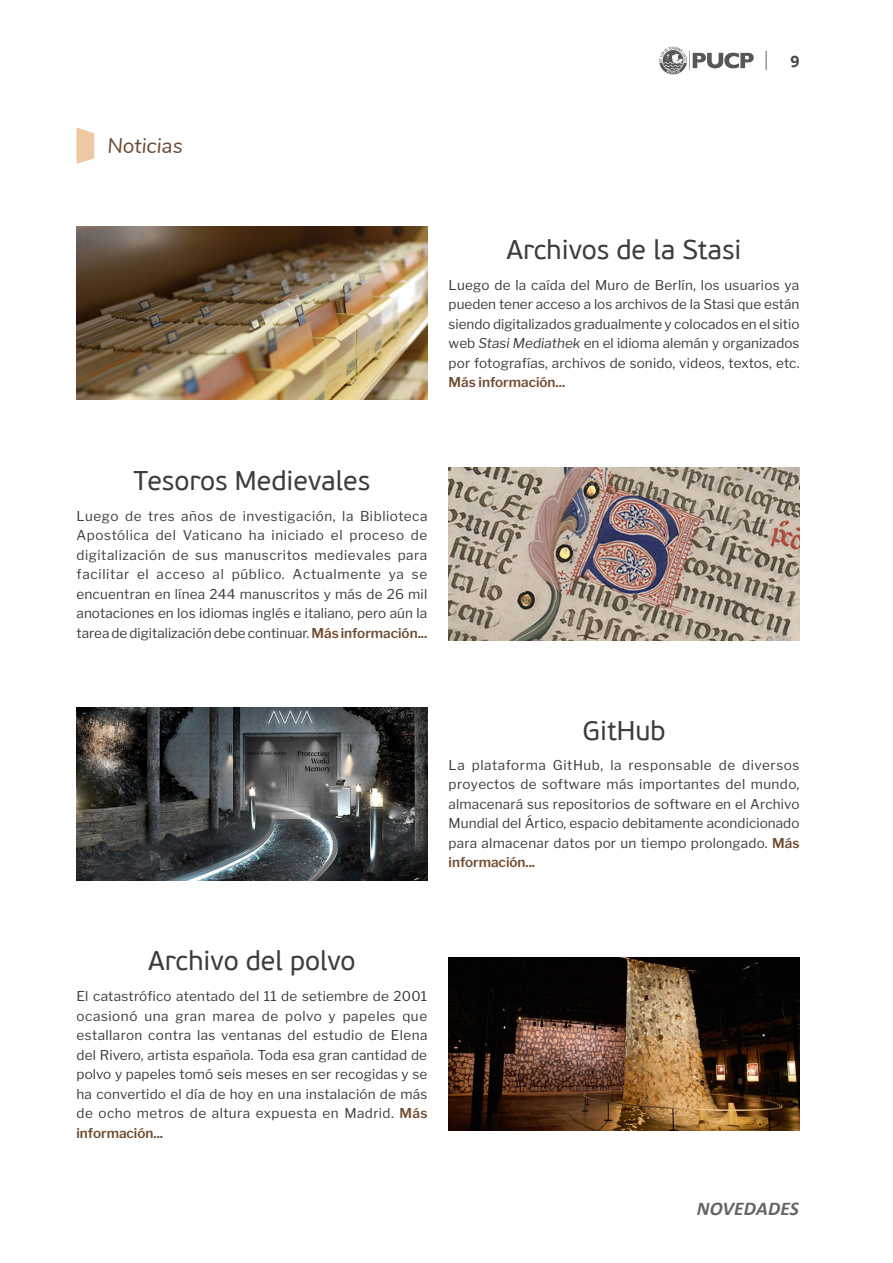
<style>
.page{position:relative;width:893px;height:1263px;background:#fff}
.page>*{position:absolute;margin:0;border:0;box-sizing:border-box;transform-origin:0 0}
.t1{font:27px "PF Beau Sans Pro";color:#3c3c3b}
.t2{font:italic 21px "Nunito";color:#6e4b30}
.t3{font:italic 700 19.5px "Calibri";letter-spacing:.01em;color:#666}
.t4{font:700 15.75px "Open Sans";color:#454444}
.t5{font:13.5px/19.5px "Libre Franklin";letter-spacing:.01em;color:#3c3c3b;text-align:justify}
.t6{font:600 13.5px "Libre Franklin";color:#6e4b30}
.s1{font-style:italic}
.s2{font-weight:600;color:#6e4b30}
</style>
<div class="page">
<svg style="left:659px;top:47px;width:95px;height:27px"></svg>
<svg style="left:766px;top:51px;width:1px;height:19px"></svg>
<svg style="left:77px;top:128px;width:17px;height:36px"></svg>
<img style="left:77px;top:226px;width:350px;height:174px">
<img style="left:449px;top:957px;width:350px;height:173px">
<img style="left:77px;top:708px;width:350px;height:172px">
<img style="left:449px;top:467px;width:350px;height:174px">
<h2 class="t2" style="left:107px;top:130px;width:77px">Noticias</h2>
<p class="t4" style="left:790px;top:50px;width:10px">9</p>
<h1 class="t1" style="left:506px;top:234px;width:237px">Archivos de la Stasi</h1>
<p class="t5" style="left:449px;top:275px;width:352px">Luego de la caída del Muro de Berlín, los usuarios ya pueden tener acceso a los archivos de la Stasi que están siendo digitalizados gradualmente y colocados en el sitio web <span class="s1">Stasi Mediathek</span> en el idioma alemán y organizados por fotografías, archivos de sonido, videos, textos, etc.</p>
<p class="t6" style="left:449px;top:374px;width:118px">Más información...</p>
<h1 class="t1" style="left:134px;top:465px;width:238px">Tesoros Medievales</h1>
<p class="t5" style="left:77px;top:506px;width:352px">Luego de tres años de investigación, la Biblioteca Apostólica del Vaticano ha iniciado el proceso de digitalización de sus manuscritos medievales para facilitar el acceso al público. Actualmente ya se encuentran en línea 244 manuscritos y más de 26 mil anotaciones en los idiomas inglés e italiano, pero aún la tarea de digitalización debe continuar. <span class="s2">Más información...</span></p>
<h1 class="t1" style="left:582px;top:715px;width:85px">GitHub</h1>
<p class="t5" style="left:449px;top:755px;width:352px">La plataforma GitHub, la responsable de diversos proyectos de software más importantes del mundo, almacenará sus repositorios de software en el Archivo Mundial del Ártico, espacio debitamente acondicionado para almacenar datos por un tiempo prolongado. <span class="s2">Más información...</span></p>
<h1 class="t1" style="left:148px;top:945px;width:209px">Archivo del polvo</h1>
<p class="t5" style="left:77px;top:986px;width:353px">El catastrófico atentado del 11 de setiembre de 2001 ocasionó una gran marea de polvo y papeles que estallaron contra las ventanas del estudio de Elena del Rivero, artista española. Toda esa gran cantidad de polvo y papeles tomó seis meses en ser recogidas y se ha convertido el día de hoy en una instalación de más de ocho metros de altura expuesta en Madrid. <span class="s2">Más información...</span></p>
<h3 class="t3" style="left:697px;top:1196px;width:104px">NOVEDADES</h3>
</div>
